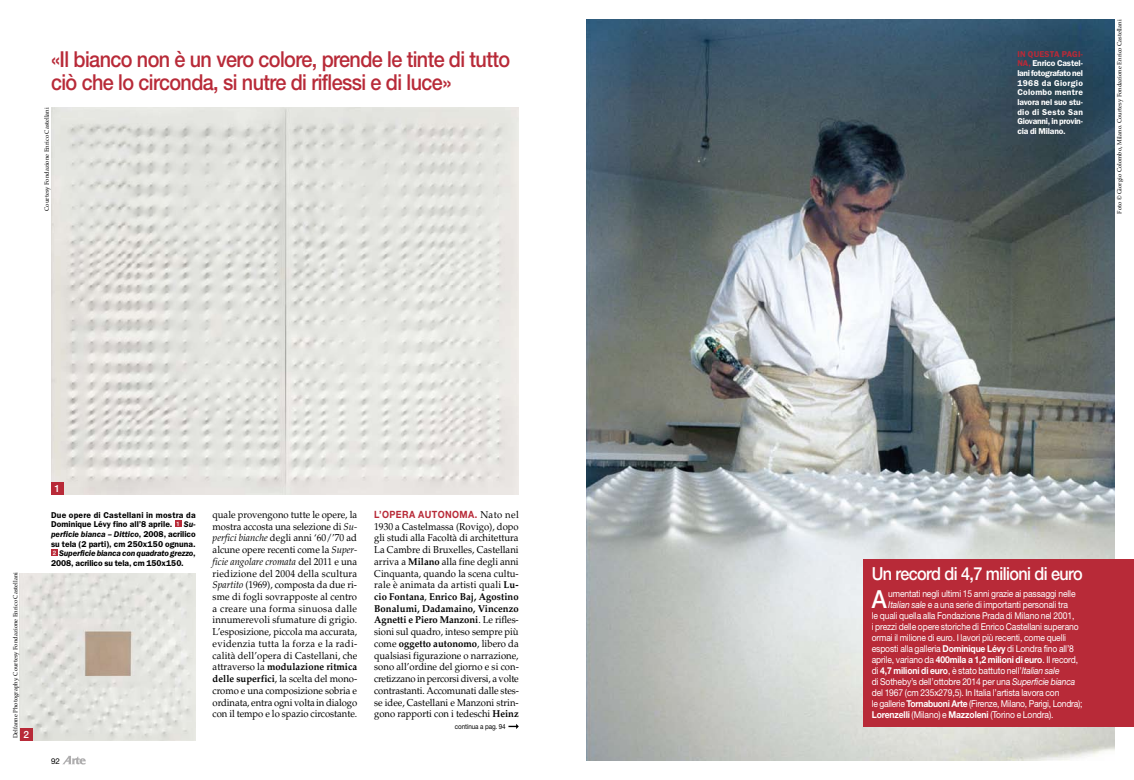
<style>
.page{position:relative;width:1134px;height:780px;background:#fff}
.page>*{position:absolute;margin:0;border:0;box-sizing:border-box;transform-origin:0 0}
.t1{font:500 24.9px "Helvetica Neue LT Std";color:#fff;scale:.9 1}
.t2{font:500 22px/23px "Helvetica Neue LT Std";letter-spacing:-.03em;color:#b82a38;scale:.9 1}
.t3{font:500 18px "Helvetica Neue LT Std";letter-spacing:-.035em;color:#fff;scale:.9 1}
.t4{font:10px/11.7px "Palatino LT Std";letter-spacing:-.01em;color:#000;text-align:justify;scale:.95 1}
.t5{font:700 10px "Helvetica Neue LT Std";letter-spacing:.04em;color:#b82a38;scale:.9 1}
.t6{font:500 10px "Helvetica Neue LT Std";color:#fff}
.t7{font:9.5px "Helvetica Neue LT Std";letter-spacing:-.015em;color:#fff;scale:.9 1}
.t8{font:600 8.5px/9.6px "ITC Franklin Gothic Std";color:#000;text-align:justify}
.t9{font:600 8.5px/9.6px "ITC Franklin Gothic Std";letter-spacing:-.015em;color:#fff;text-align:justify}
.t10{font:8px "Helvetica Neue LT Std";color:#000}
.t11{font:7px "Helvetica Neue LT Std";letter-spacing:-.015em;color:#000;scale:.9 1}
.t12{font:6px "Palatino LT Std";color:#000}
.s1{font-style:italic}
.s2{font-weight:700}
.s3{font-family:"Palatino LT Std";font-weight:400;color:#000}
.s4{color:#b82a38}
</style>
<div class="page">
<img style="left:587px;top:20px;width:527px;height:740px">
<img style="left:51px;top:108px;width:468px;height:386px">
<img style="left:20px;top:573px;width:176px;height:167px">
<svg style="left:63px;top:755px;width:23px;height:9px"></svg>
<div style="left:863px;top:558px;width:271px;height:168px;background:#b82a38"></div>
<div style="left:175px;top:520px;width:7px;height:7px;background:#b82a38"></div>
<div style="left:51px;top:549px;width:7px;height:7px;background:#b82a38"></div>
<div style="left:51px;top:481px;width:13px;height:13px;background:#b82a38"></div>
<div style="left:20px;top:728px;width:13px;height:12px;background:#b82a38"></div>
<svg style="left:508px;top:724px;width:11px;height:5px"></svg>
<h2 class="t2" style="left:51px;top:47px;width:512px">«Il bianco non è un vero colore, prende le tinte di tutto ciò che lo circonda, si nutre di riflessi e di luce»</h2>
<p class="t12" style="left:43px;top:211px;width:105px;rotate:-90deg">Courtesy Fondazione Enrico Castellani</p>
<p class="t12" style="left:12px;top:738px;width:168px;rotate:-90deg">Delfanne Photography. Courtesy Fondazione Enrico Castellani</p>
<p class="t6" style="left:23px;top:728px;width:7px">2</p>
<p class="t6" style="left:55px;top:482px;width:7px">1</p>
<p class="t8" style="left:51px;top:510px;width:146px">Due opere di Castellani in mostra da Dominique Lévy fino all’8 aprile. <sup>1</sup> <span class="s1">Su&shy;perficie bianca – Dittico</span>, 2008, acrilico su tela (2 parti), cm 250x150 ognuna.<br><sup>2</sup> <span class="s1">Superficie bianca con quadrato grezzo</span>, 2008, acrilico su tela, cm 150x150.</p>
<p class="t10" style="left:51px;top:756px;width:10px">92</p>
<p class="t4" style="left:213px;top:509px;width:154px">quale provengono tutte le opere, la mostra accosta una selezione di <span class="s1">Su&shy;perfici bianche</span> degli anni ‘60/’70 ad alcune opere recenti come la <span class="s1">Super&shy;ficie angolare cromata</span> del 2011 e una riedizione del 2004 della scultura <span class="s1">Spartito</span> (1969), composta da due ri&shy;sme di fogli sovrapposte al centro a creare una forma sinuosa dalle innumerevoli sfumature di grigio.<br>L’esposizione, piccola ma accurata, evidenzia tutta la forza e la radi&shy;calità dell’opera di Castellani, che attraverso la <span class="s2">modulazione ritmica delle superfici</span>, la scelta del mono&shy;cromo e una composizione sobria e ordinata, entra ogni volta in dialogo con il tempo e lo spazio circostante.</p>
<p class="t5" style="left:374px;top:508px;width:162px">l’opera autonoma. <span class="s3">Nato nel</span></p>
<p class="t4" style="left:374px;top:520px;width:154px">1930 a Castelmassa (Rovigo), dopo gli studi alla Facoltà di architettura La Cambre di Bruxelles, Castellani arriva a <span class="s2">Milano</span> alla fine degli anni Cinquanta, quando la scena cultu&shy;rale è animata da artisti quali <span class="s2">Lu&shy;cio Fontana</span>, <span class="s2">Enrico Baj, Agostino Bonalumi, Dadamaino, Vincenzo Agnetti e Piero Manzoni</span>. Le rifles&shy;sioni sul quadro, inteso sempre più come <span class="s2">oggetto autonomo</span>, libero da qualsiasi figurazione o narrazione, sono all’ordine del giorno e si con&shy;cretizzano in percorsi diversi, a volte contrastanti. Accomunati dalle stes&shy;se idee, Castellani e Manzoni strin&shy;gono rapporti con i tedeschi <span class="s2">Heinz</span></p>
<p class="t11" style="left:455px;top:722px;width:58px">continua a pag. 94</p>
<p class="t9" style="left:1017px;top:49px;width:67px"><span class="s4">IN QUESTA PAGI-NA,</span> Enrico Castel&shy;lani fotografato nel 1968 da Giorgio Colombo mentre lavora nel suo stu&shy;dio di Sesto San Giovanni, in provin&shy;cia di Milano.</p>
<p class="t12" style="left:1116px;top:213px;width:195px;rotate:-90deg">Foto © Giorgio Colombo, Milano. Courtesy Fondazione Enrico Castellani</p>
<h3 class="t3" style="left:872px;top:563px;width:236px">Un record di 4,7 milioni di euro</h3>
<h1 class="t1" style="left:872px;top:584px;width:18px">A</h1>
<p class="t7" style="left:888px;top:587px;width:210px">umentati negli ultimi 15 anni grazie ai passaggi nelle</p>
<p class="t7" style="left:888px;top:598px;width:201px"><span class="s1">Italian sale</span> e a una serie di importanti personali tra</p>
<p class="t7" style="left:872px;top:609px;width:227px">le quali quella alla Fondazione Prada di Milano nel 2001,</p>
<p class="t7" style="left:872px;top:620px;width:231px">i prezzi delle opere storiche di Enrico Castellani superano</p>
<p class="t7" style="left:872px;top:631px;width:218px">ormai il milione di euro. I lavori più recenti, come quelli</p>
<p class="t7" style="left:872px;top:642px;width:226px">esposti alla galleria <span class="s2">Dominique Lévy</span> di Londra fino all’8</p>
<p class="t7" style="left:872px;top:653px;width:231px">aprile, variano da <span class="s2">400mila a 1,2 milioni di euro</span>. Il record,</p>
<p class="t7" style="left:872px;top:664px;width:210px">di <span class="s2">4,7 milioni di euro</span>, è stato battuto nell’<span class="s1">Italian sale</span></p>
<p class="t7" style="left:872px;top:675px;width:228px">di Sotheby’s dell’ottobre 2014 per una <span class="s1">Superficie bianca</span></p>
<p class="t7" style="left:872px;top:686px;width:210px">del 1967 (cm 235x279,5). In Italia l’artista lavora con</p>
<p class="t7" style="left:872px;top:697px;width:236px">le gallerie <span class="s2">Tornabuoni Arte</span> (Firenze, Milano, Parigi, Londra);</p>
<p class="t7" style="left:872px;top:708px;width:203px"><span class="s2">Lorenzelli</span> (Milano) e <span class="s2">Mazzoleni</span> (Torino e Londra).</p>
</div>
